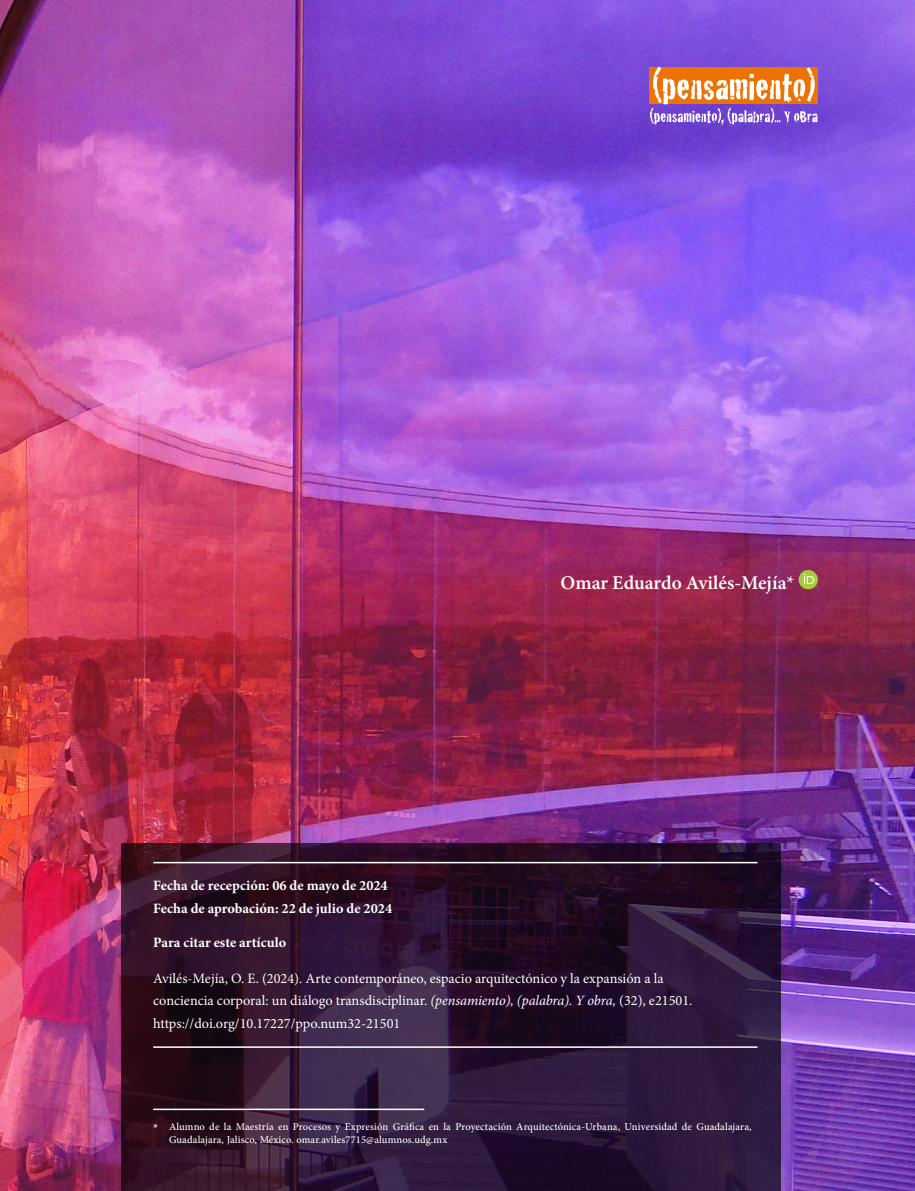
<style>
.page{position:relative;width:915px;height:1191px;background:#fff}
.page>*{position:absolute;margin:0;border:0;box-sizing:border-box;transform-origin:0 0}
.t1_grande_ART3{font:600 19.5px "Minion Pro";color:#fff}
.texto_sin_Sangrar{font:14.25px/22.5px "Minion Pro";color:#fff}
.texto_sin_Sangrar-2{font:700 14.25px "Minion Pro";color:#fff}
.Tx_Tabla_Normal{font:14.25px "Minion Pro";color:#fff}
.pie_de_pagina_1{font:500 10.5px/12.6px "Minion Pro";letter-spacing:.01em;color:#fff}
.s1{font-style:italic}
</style>
<div class="page">
<img style="left:0;top:0;width:914px;height:1191px">
<svg style="left:798px;top:570px;width:19px;height:19px"></svg>
<svg style="left:803px;top:573px;width:11px;height:11px"></svg>
<svg style="left:121px;top:843px;width:659px;height:348px;background:#2d1531"></svg>
<svg style="left:649px;top:67px;width:168px;height:58px"></svg>
<hr style="left:153px;top:1108px;width:271px;height:2px;background:#fff">
<hr style="left:153px;top:862px;width:604px;height:1px;background:#fff">
<hr style="left:153px;top:1046px;width:604px;height:1px;background:#fff">
<p class="texto_sin_Sangrar-2" style="left:153px;top:875px;width:236px">Fecha de recepción: 06 de mayo de 2024</p>
<p class="texto_sin_Sangrar-2" style="left:153px;top:898px;width:240px">Fecha de aprobación: 22 de julio de 2024</p>
<p class="t1_grande_ART3" style="left:560px;top:569px;width:235px">Omar Eduardo Avilés-Mejía*</p>
<p class="texto_sin_Sangrar-2" style="left:153px;top:932px;width:135px">Para citar este artículo</p>
<p class="texto_sin_Sangrar" style="left:153px;top:967px;width:540px">Avilés-Mejía, O. E. (2024). Arte contemporáneo, espacio arquitectónico y la expansión a la conciencia corporal: un diálogo transdisciplinar. <span class="s1">(pensamiento), (palabra). Y obra,</span> (32), e21501. https://doi.org/10.17227/ppo.num32-21501</p>
<p class="Tx_Tabla_Normal" style="left:153px;top:1119px;width:7px">*</p>
<p class="pie_de_pagina_1" style="left:169px;top:1120px;width:584px">Alumno de la Maestría en Procesos y Expresión Gráfica en la Proyectación Arquitectónica-Urbana, Universidad de Guadalajara,<br>Guadalajara, Jalisco, México. omar.aviles7715@alumnos.udg.mx</p>
</div>
